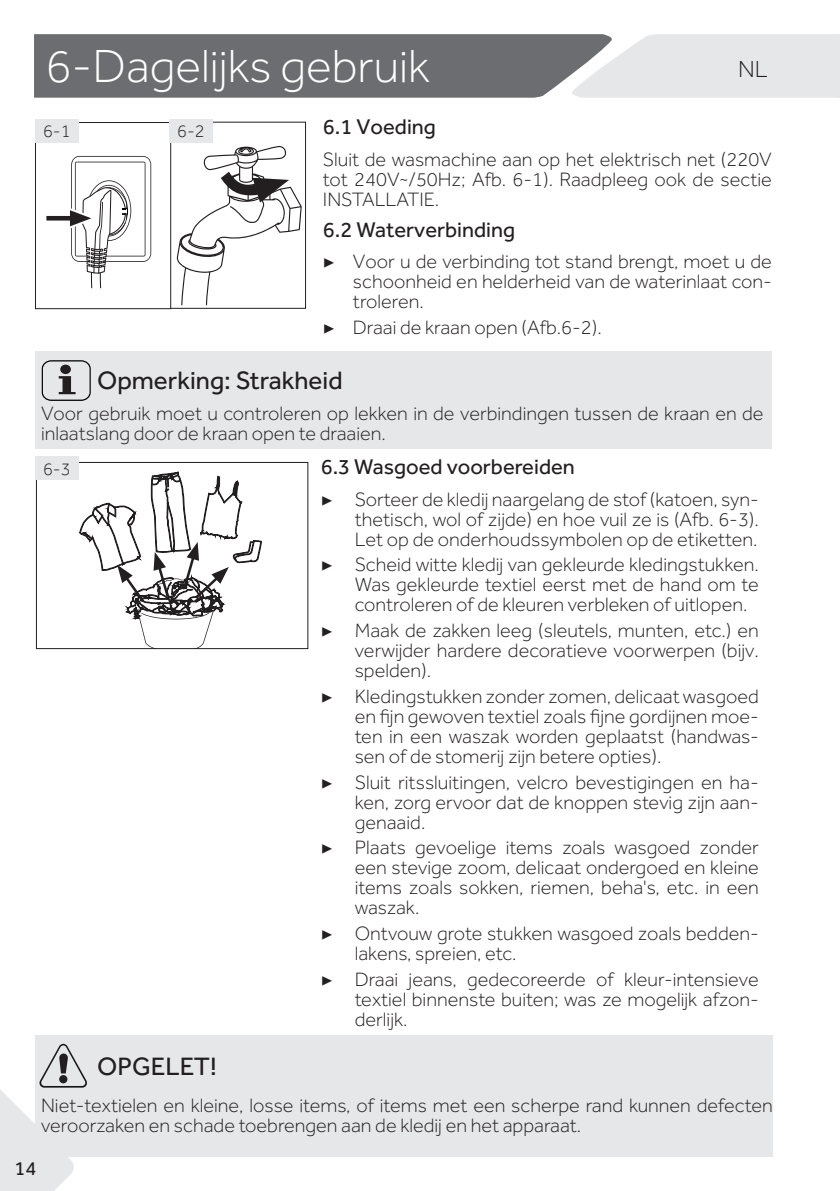
<style>
.page{position:relative;width:840px;height:1191px;background:#fff}
.page>*{position:absolute;margin:0;border:0;box-sizing:border-box;transform-origin:0 0}
.t1{font:300 48px "Effra";color:#fff}
.t2{font:26px "Effra";color:#231f20}
.t3{font:300 24px "Effra";color:#231f20}
.t4{font:22px "Effra";color:#231f20}
.t5{font:300 20px/20px "Effra";color:#231f20;text-align:justify}
.t6{font:20px "Effra";color:#231f20}
.t7{font:300 18px "Effra";color:#231f20}
.s1{font-family:"Minion Pro";font-weight:400}
</style>
<div class="page">
<svg style="left:34px;top:34px;width:805px;height:64px"></svg>
<svg style="left:79px;top:471px;width:183px;height:176px"></svg>
<div style="left:36px;top:462px;width:272px;height:187px;border:1px solid #231f20"></div>
<div style="left:35px;top:456px;width:44px;height:24px;background:#e6e7e9"></div>
<svg style="left:177px;top:146px;width:124px;height:159px"></svg>
<div style="left:170px;top:122px;width:136px;height:187px;border:1px solid #231f20"></div>
<svg style="left:46px;top:156px;width:105px;height:132px"></svg>
<div style="left:35px;top:122px;width:136px;height:187px;border:1px solid #231f20"></div>
<div style="left:169px;top:119px;width:44px;height:24px;background:#e6e7e9"></div>
<div style="left:35px;top:119px;width:44px;height:24px;background:#e6e7e9"></div>
<div style="left:35px;top:351px;width:736px;height:97px;background:#e6e7e9"></div>
<svg style="left:42px;top:360px;width:49px;height:41px"></svg>
<div style="left:60px;top:364px;width:11px;height:10px;background:#231f20;border-radius:50%"></div>
<div style="left:35px;top:1035px;width:737px;height:122px;background:#e6e7e9"></div>
<svg style="left:0;top:1043px;width:87px;height:148px"></svg>
<div style="left:59px;top:1075px;width:8px;height:8px;background:#231f20;border-radius:50%"></div>
<h1 class="t1" style="left:45px;top:39px;width:386px">6-Dagelijks gebruik</h1>
<p class="t3" style="left:737px;top:55px;width:31px">NL</p>
<p class="t7" style="left:43px;top:121px;width:29px">6-1</p>
<p class="t7" style="left:177px;top:121px;width:29px">6-2</p>
<p class="t4" style="left:323px;top:114px;width:114px">6.1 Voeding</p>
<p class="t5" style="left:323px;top:149px;width:450px">Sluit de wasmachine aan op het elektrisch net (220V tot 240V~/50Hz; Afb. 6-1). Raadpleeg ook de sectie INSTALLATIE.</p>
<p class="t4" style="left:323px;top:217px;width:193px">6.2 Waterverbinding</p>
<p class="t5" style="left:353px;top:251px;width:420px;text-indent:-30px"><span class="s1">▶</span> Voor u de verbinding tot stand brengt, moet u de schoonheid en helderheid van de waterinlaat con&shy;troleren.</p>
<p class="t5" style="left:323px;top:317px;width:280px"><span class="s1">▶</span> Draai de kraan open (Afb.6-2).</p>
<h2 class="t2" style="left:97px;top:365px;width:247px">Opmerking: Strakheid</h2>
<p class="t5" style="left:41px;top:403px;width:723px">Voor gebruik moet u controleren op lekken in de verbindingen tussen de kraan en de inlaatslang door de kraan open te draaien.</p>
<p class="t7" style="left:43px;top:458px;width:29px">6-3</p>
<p class="t4" style="left:320px;top:454px;width:255px">6.3 Wasgoed voorbereiden</p>
<p class="t5" style="left:354px;top:489px;width:405px;text-indent:-34px"><span class="s1">▶</span> Sorteer de kledij naargelang de stof (katoen, syn&shy;thetisch, wol of zijde) en hoe vuil ze is (Afb. 6-3).<br>Let op de onderhoudssymbolen op de etiketten.</p>
<p class="t5" style="left:354px;top:555px;width:405px;text-indent:-34px"><span class="s1">▶</span> Scheid witte kledij van gekleurde kledingstukken.<br>Was gekleurde textiel eerst met de hand om te controleren of de kleuren verbleken of uitlopen.</p>
<p class="t5" style="left:354px;top:620px;width:405px;text-indent:-34px"><span class="s1">▶</span> Maak de zakken leeg (sleutels, munten, etc.) en verwijder hardere decoratieve voorwerpen (bijv. spelden).</p>
<p class="t5" style="left:354px;top:686px;width:405px;text-indent:-34px"><span class="s1">▶</span> Kledingstukken zonder zomen, delicaat wasgoed en fijn gewoven textiel zoals fijne gordijnen moe&shy;ten in een waszak worden geplaatst (handwas&shy;sen of de stomerij zijn betere opties).</p>
<p class="t5" style="left:354px;top:772px;width:405px;text-indent:-34px"><span class="s1">▶</span> Sluit ritssluitingen, velcro bevestigingen en ha&shy;ken, zorg ervoor dat de knoppen stevig zijn aan&shy;genaaid.</p>
<p class="t5" style="left:354px;top:837px;width:405px;text-indent:-34px"><span class="s1">▶</span> Plaats gevoelige items zoals wasgoed zonder een stevige zoom, delicaat ondergoed en kleine items zoals sokken, riemen, beha's, etc. in een waszak.</p>
<p class="t5" style="left:354px;top:923px;width:405px;text-indent:-34px"><span class="s1">▶</span> Ontvouw grote stukken wasgoed zoals bedden&shy;lakens, spreien, etc.</p>
<p class="t5" style="left:354px;top:968px;width:405px;text-indent:-34px"><span class="s1">▶</span> Draai jeans, gedecoreerde of kleur-intensieve textiel binnenste buiten; was ze mogelijk afzon&shy;derlijk.</p>
<h2 class="t2" style="left:97px;top:1050px;width:121px">OPGELET!</h2>
<p class="t5" style="left:41px;top:1095px;width:732px">Niet-textielen en kleine, losse items, of items met een scherpe rand kunnen defecten veroorzaken en schade toebrengen aan de kledij en het apparaat.</p>
<p class="t6" style="left:15px;top:1156px;width:23px">14</p>
</div>
